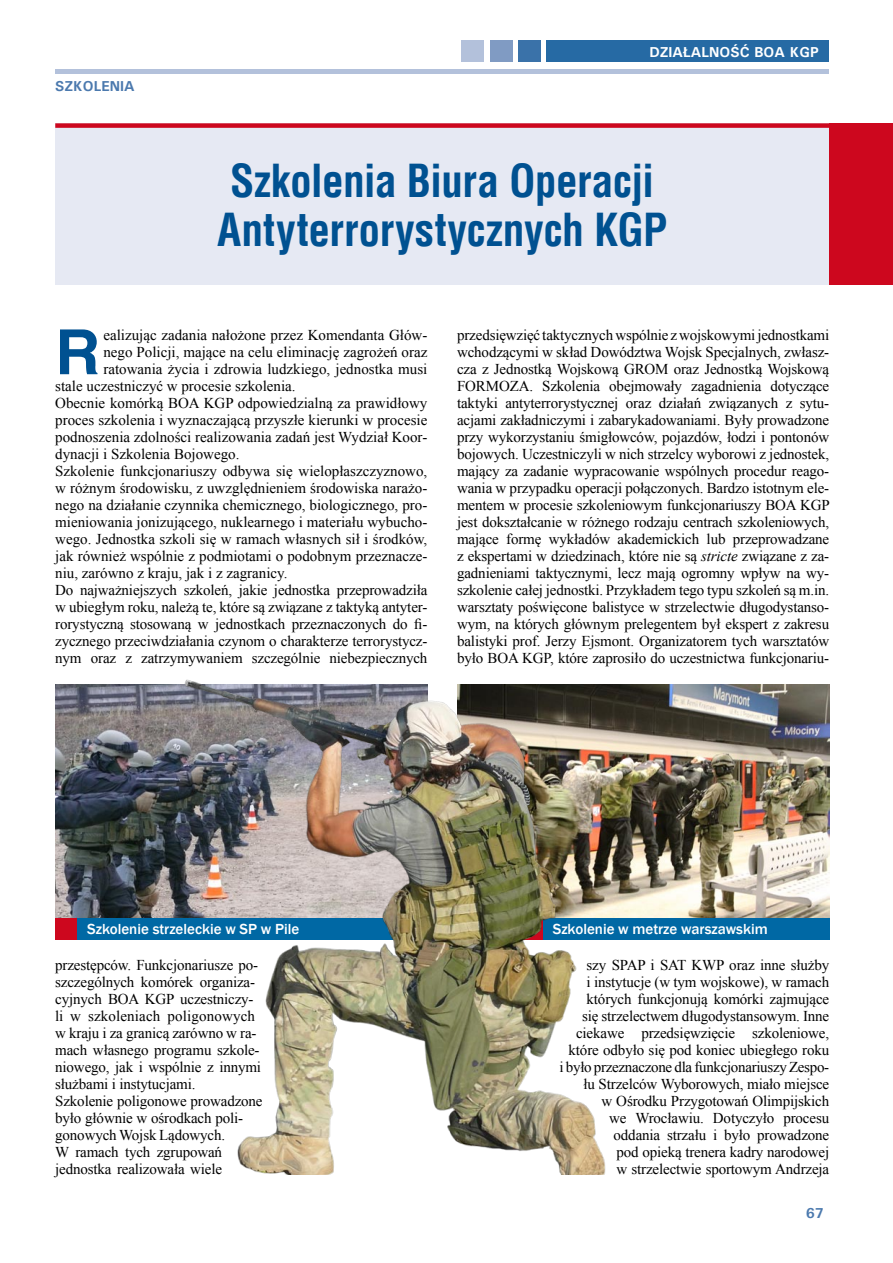
<style>
.page{position:relative;width:893px;height:1263px;background:#fff}
.page>*{position:absolute;margin:0;border:0;box-sizing:border-box;transform-origin:0 0}
.t1{font:700 62.25px "Switzerland";color:#005191}
.t2{font:700 43.5px/49.5px "Switzerland Condensed";letter-spacing:-.015em;color:#005191}
.t3{font:15px/17px "Times New Roman";letter-spacing:-.01em;color:#000}
.t4{font:500 15px "Franklin Gothic";color:#fff}
.t5{font:700 14.4px "Univers";color:#fff}
.t6{font:700 14.4px "Univers";color:#4b79ae}
.s1{font-style:italic}
</style>
<div class="page">
<hr style="left:55px;top:70px;width:774px;height:4px;background:#b3c1db">
<div style="left:546px;top:41px;width:283px;height:21px;background:#266aa4"></div>
<div style="left:518px;top:41px;width:23px;height:21px;background:#3a72a9"></div>
<div style="left:490px;top:41px;width:23px;height:21px;background:#809bc3"></div>
<div style="left:461px;top:41px;width:23px;height:21px;background:#b3c1db"></div>
<div style="left:55px;top:123px;width:831px;height:162px;background:#e6e9f3"></div>
<div style="left:829px;top:123px;width:64px;height:162px;background:#cd071e"></div>
<div style="left:55px;top:123px;width:838px;height:5px;background:#cd071e"></div>
<img style="left:624px;top:684px;width:205px;height:234px">
<img style="left:55px;top:684px;width:102px;height:234px">
<div style="left:521px;top:918px;width:308px;height:21px;background:#0068a4"></div>
<div style="left:55px;top:918px;width:372px;height:21px;background:#0068a4"></div>
<div style="left:55px;top:918px;width:22px;height:21px;background:#cd071e"></div>
<img style="left:157px;top:679px;width:467px;height:496px">
<p class="t6" style="left:55px;top:77px;width:11px">SZKOL</p>
<p class="t6" style="left:101px;top:77px;width:18px">ENIA</p>
<p class="t5" style="left:649px;top:43px;width:171px">DZIAŁALNOŚĆ BOA KGP</p>
<h2 class="t2" style="left:217px;top:156px;width:452px">Szkolenia Biura Operacji<br>Antyterrorystycznych KGP</h2>
<h1 class="t1" style="left:55px;top:315px;width:47px">R</h1>
<p class="t3" style="left:103px;top:326px;width:325px">ealizując zadania nałożone przez Komendanta Głów-</p>
<p class="t3" style="left:103px;top:343px;width:325px">nego Policji, mające na celu eliminację zagrożeń oraz</p>
<p class="t3" style="left:103px;top:360px;width:325px">ratowania życia i zdrowia ludzkiego, jednostka musi</p>
<p class="t3" style="left:55px;top:377px;width:242px">stale uczestniczyć w procesie szkolenia.</p>
<p class="t3" style="left:55px;top:394px;width:374px">Obecnie komórką BOA KGP odpowiedzialną za prawidłowy</p>
<p class="t3" style="left:55px;top:411px;width:374px">proces szkolenia i wyznaczającą przyszłe kierunki w procesie</p>
<p class="t3" style="left:55px;top:428px;width:374px">podnoszenia zdolności realizowania zadań jest Wydział Koor-</p>
<p class="t3" style="left:55px;top:446px;width:186px">dynacji i Szkolenia Bojowego.</p>
<p class="t3" style="left:55px;top:463px;width:374px">Szkolenie funkcjonariuszy odbywa się wielopłaszczyznowo,</p>
<p class="t3" style="left:55px;top:480px;width:374px">w różnym środowisku, z uwzględnieniem środowiska narażo-</p>
<p class="t3" style="left:55px;top:497px;width:374px">nego na działanie czynnika chemicznego, biologicznego, pro-</p>
<p class="t3" style="left:55px;top:514px;width:374px">mieniowania jonizującego, nuklearnego i materiału wybucho-</p>
<p class="t3" style="left:55px;top:531px;width:374px">wego. Jednostka szkoli się w ramach własnych sił i środków,</p>
<p class="t3" style="left:55px;top:548px;width:374px">jak również wspólnie z podmiotami o podobnym przeznacze-</p>
<p class="t3" style="left:55px;top:565px;width:234px">niu, zarówno z kraju, jak i z zagranicy.</p>
<p class="t3" style="left:55px;top:582px;width:374px">Do najważniejszych szkoleń, jakie jednostka przeprowadziła</p>
<p class="t3" style="left:55px;top:599px;width:374px">w ubiegłym roku, należą te, które są związane z taktyką antyter-</p>
<p class="t3" style="left:55px;top:616px;width:374px">rorystyczną stosowaną w jednostkach przeznaczonych do fi-</p>
<p class="t3" style="left:55px;top:633px;width:374px">zycznego przeciwdziałania czynom o charakterze terrorystycz-</p>
<p class="t3" style="left:55px;top:650px;width:374px">nym oraz z zatrzymywaniem szczególnie niebezpiecznych</p>
<p class="t3" style="left:457px;top:326px;width:374px;text-align:justify">przedsięwzięć taktycznych wspólnie z wojskowymi jednostkami wchodzącymi w skład Dowództwa Wojsk Specjalnych, zwłasz&shy;cza z Jednostką Wojskową GROM oraz Jednostką Wojskową FORMOZA. Szkolenia obejmowały zagadnienia dotyczące taktyki antyterrorystycznej oraz działań związanych z sytu&shy;acjami zakładniczymi i zabarykadowaniami. Były prowadzone przy wykorzystaniu śmigłowców, pojazdów, łodzi i pontonów bojowych. Uczestniczyli w nich strzelcy wyborowi z jednostek, mający za zadanie wypracowanie wspólnych procedur reago&shy;wania w przypadku operacji połączonych. Bardzo istotnym ele&shy;mentem w procesie szkoleniowym funkcjonariuszy BOA KGP jest dokształcanie w różnego rodzaju centrach szkoleniowych, mające formę wykładów akademickich lub przeprowadzane z ekspertami w dziedzinach, które nie są <span class="s1">stricte</span> związane z za&shy;gadnieniami taktycznymi, lecz mają ogromny wpływ na wy&shy;szkolenie całej jednostki. Przykładem tego typu szkoleń są m.in. warsztaty poświęcone balistyce w strzelectwie długodystanso&shy;wym, na których głównym prelegentem był ekspert z zakresu balistyki prof. Jerzy Ejsmont. Organizatorem tych warsztatów było BOA KGP, które zaprosiło do uczestnictwa funkcjonariu-</p>
<p class="t4" style="left:87px;top:920px;width:214px">Szkolenie strzeleckie w SP w Pile</p>
<p class="t4" style="left:553px;top:920px;width:216px">Szkolenie w metrze warszawskim</p>
<p class="t3" style="left:55px;top:956px;width:209px">przestępców. Funkcjonariusze po&shy;szczególnych komórek organiza&shy;cyjnych BOA KGP uczestniczy&shy;li w szkoleniach poligonowych w kraju i za granicą zarówno w ra&shy;mach własnego programu szkole&shy;niowego, jak i wspólnie z innymi służbami i instytucjami.<br>Szkolenie poligonowe prowadzone było głównie w ośrodkach poli&shy;gonowych Wojsk Lądowych.<br>W ramach tych zgrupowań jednostka realizowała wiele</p>
<p class="t3" style="left:560px;top:956px;width:271px;text-align:right">szy SPAP i SAT KWP oraz inne służby<br>i instytucje (w tym wojskowe), w ramach których funkcjonują komórki zajmujące<br>się strzelectwem długodystansowym. Inne ciekawe przedsięwzięcie szkoleniowe, które odbyło się pod koniec ubiegłego roku<br>i było przeznaczone dla funkcjonariuszy Zespo&shy;łu Strzelców Wyborowych, miało miejsce<br>w Ośrodku Przygotowań Olimpijskich<br>we Wrocławiu. Dotyczyło procesu oddania strzału i było prowadzone<br>pod opieką trenera kadry narodowej<br>w strzelectwie sportowym Andrzeja</p>
<p class="t6" style="left:806px;top:1204px;width:20px">67</p>
</div>
